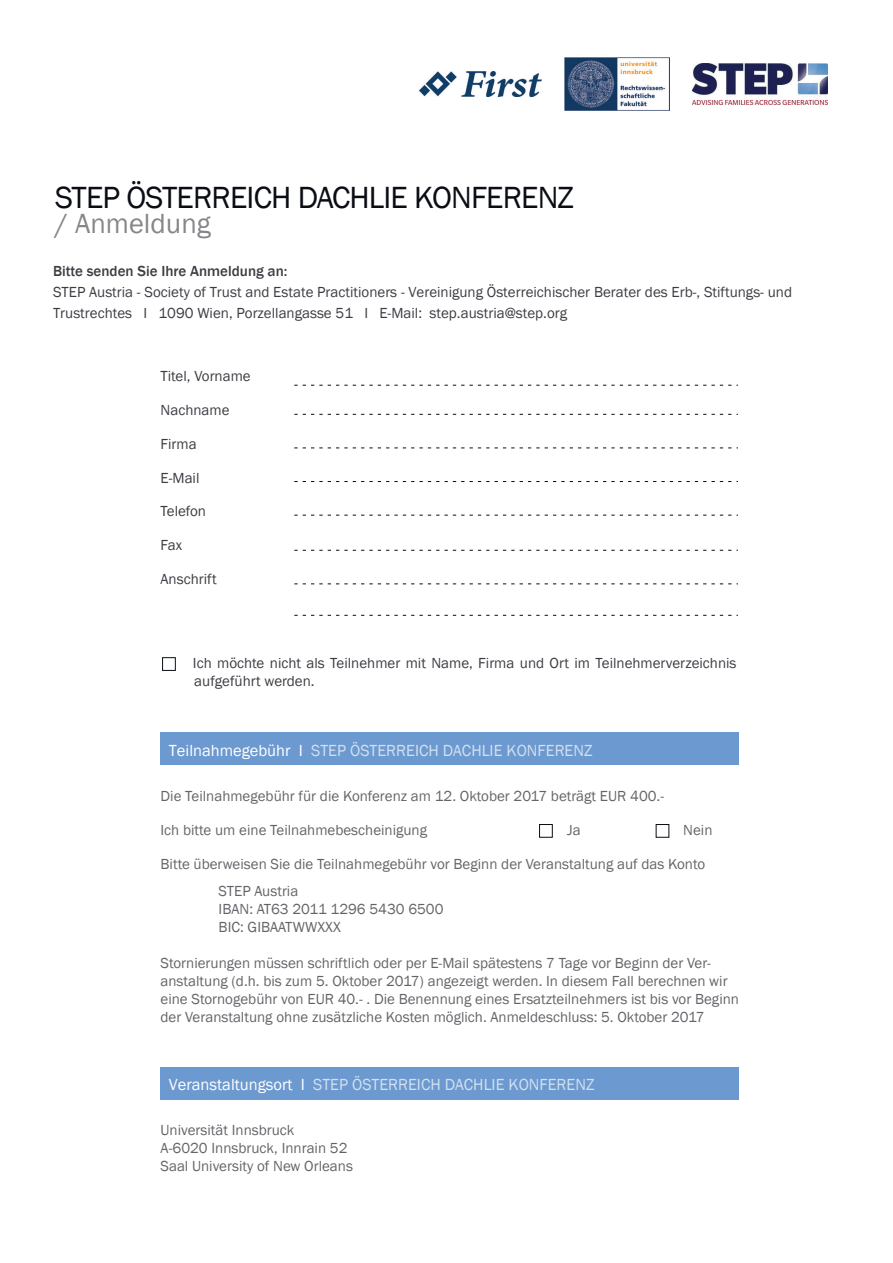
<style>
.page{position:relative;width:893px;height:1263px;background:#fff}
.page>*{position:absolute;margin:0;border:0;box-sizing:border-box;transform-origin:0 0}
.t1{font:31.5px "Franklin Gothic";letter-spacing:-.025em;color:#0a0d14}
.t2{font:28.5px "Franklin Gothic";color:rgb(10 13 20/.5)}
.t3{font:16.5px "Franklin Gothic";color:rgb(255 255 255/.7)}
.t4{font:15px/18px "Franklin Gothic";color:rgb(10 13 20/.8)}
.t5{font:500 15px "Franklin Gothic";color:rgb(10 13 20/.8)}
.s1{color:#fff}
</style>
<div class="page">
<svg style="left:294px;top:481px;width:444px;height:1px"></svg>
<svg style="left:294px;top:515px;width:444px;height:1px"></svg>
<svg style="left:294px;top:550px;width:444px;height:1px"></svg>
<svg style="left:294px;top:385px;width:444px;height:1px"></svg>
<svg style="left:294px;top:414px;width:444px;height:1px"></svg>
<svg style="left:294px;top:583px;width:444px;height:1px"></svg>
<svg style="left:294px;top:447px;width:444px;height:1px"></svg>
<svg style="left:294px;top:615px;width:444px;height:1px"></svg>
<div style="left:161px;top:1068px;width:578px;height:32px;background:#6c99cf"></div>
<div style="left:161px;top:733px;width:578px;height:32px;background:#6c99cf"></div>
<div style="left:539px;top:824px;width:14px;height:14px;border:1px solid #0a0d14"></div>
<div style="left:656px;top:824px;width:13px;height:14px;border:1px solid #0a0d14"></div>
<div style="left:162px;top:657px;width:14px;height:14px;border:1px solid #0a0d14"></div>
<img style="left:692px;top:63px;width:136px;height:41px">
<img style="left:420px;top:71px;width:121px;height:25px">
<img style="left:564px;top:57px;width:105px;height:53px">
<h1 class="t1" style="left:55px;top:177px;width:520px">STEP ÖSTERREICH DACHLIE KONFERENZ</h1>
<h2 class="t2" style="left:55px;top:206px;width:157px">/ Anmeldung</h2>
<p class="t5" style="left:53px;top:262px;width:236px">Bitte senden Sie Ihre Anmeldung an:</p>
<p class="t4" style="left:53px;top:282px;width:741px;line-height:21px">STEP Austria - Society of Trust and Estate Practitioners - Vereinigung Österreichischer Berater des Erb-, Stiftungs- und<br>Trustrechtes I 1090 Wien, Porzellangasse 51 I E-Mail: step.austria@step.org</p>
<p class="t4" style="left:161px;top:368px;width:92px">Titel, Vorname</p>
<p class="t4" style="left:161px;top:401px;width:70px">Nachname</p>
<p class="t4" style="left:161px;top:435px;width:38px">Firma</p>
<p class="t4" style="left:161px;top:469px;width:40px">E-Mail</p>
<p class="t4" style="left:161px;top:503px;width:47px">Telefon</p>
<p class="t4" style="left:161px;top:536px;width:23px">Fax</p>
<p class="t4" style="left:161px;top:570px;width:58px">Anschrift</p>
<p class="t4" style="left:193px;top:654px;width:545px">Ich möchte nicht als Teilnehmer mit Name, Firma und Ort im Teilnehmerverzeichnis aufgeführt werden.</p>
<p class="t3" style="left:169px;top:740px;width:425px"><span class="s1">Teilnahmegebühr I</span> STEP ÖSTERREICH DACHLIE KONFERENZ</p>
<p class="t4" style="left:161px;top:787px;width:505px">Die Teilnahmegebühr für die Konferenz am 12. Oktober 2017 beträgt EUR 400.-</p>
<p class="t4" style="left:161px;top:821px;width:268px">Ich bitte um eine Teilnahmebescheinigung</p>
<p class="t4" style="left:567px;top:821px;width:15px">Ja</p>
<p class="t4" style="left:683px;top:821px;width:31px">Nein</p>
<p class="t4" style="left:219px;top:850px;width:488px;line-height:27px;text-indent:-58px">Bitte überweisen Sie die Teilnahmegebühr vor Beginn der Veranstaltung auf das Konto<br>STEP Austria</p>
<p class="t4" style="left:219px;top:900px;width:226px">IBAN: AT63 2011 1296 5430 6500<br>BIC: GIBAATWWXXX</p>
<p class="t4" style="left:161px;top:954px;width:580px">Stornierungen müssen schriftlich oder per E-Mail spätestens 7 Tage vor Beginn der Ver&shy;anstaltung (d.h. bis zum 5. Oktober 2017) angezeigt werden. In diesem Fall berechnen wir eine Stornogebühr von EUR 40.- . Die Benennung eines Ersatzteilnehmers ist bis vor Beginn der Veranstaltung ohne zusätzliche Kosten möglich. Anmeldeschluss: 5. Oktober 2017</p>
<p class="t3" style="left:169px;top:1074px;width:427px"><span class="s1">Veranstaltungsort I</span> STEP ÖSTERREICH DACHLIE KONFERENZ</p>
<p class="t4" style="left:161px;top:1121px;width:194px">Universität Innsbruck<br>A-6020 Innsbruck, Innrain 52<br>Saal University of New Orleans</p>
</div>
